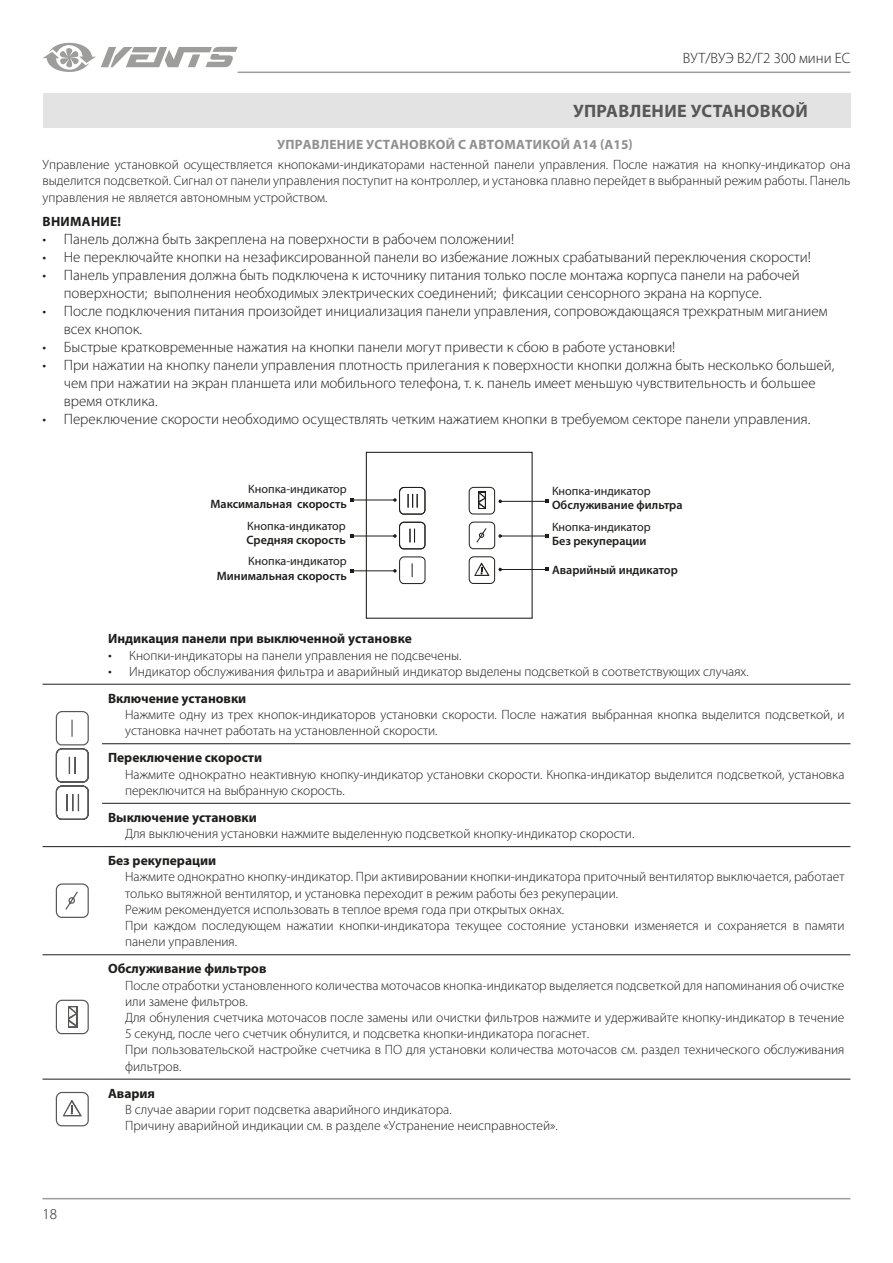
<style>
.page{position:relative;width:893px;height:1263px;background:#fff}
.page>*{position:absolute;margin:0;border:0;box-sizing:border-box;transform-origin:0 0}
.t1{font:700 18px "Myriad Pro";letter-spacing:.02em;color:#575756}
.t2{font:300 15px/18px "Myriad Pro";color:#1d1d1b}
.t3{font:300 13.5px/16.2px "Myriad Pro";color:#1d1d1b}
.t4{font:700 13.5px "Myriad Pro";color:#1d1d1b}
.t5{font:700 13.5px "Myriad Pro";letter-spacing:.02em;color:#909090}
.t6{font:700 13.5px "Myriad Pro";letter-spacing:.02em;color:#1d1d1b}
.t7{font:600 12.15px "Myriad Pro";color:#1d1d1b}
.t8{font:12.15px "Myriad Pro";color:#1d1d1b}
.s1{font-size:15px}
.s2{font-weight:700}
</style>
<div class="page">
<hr style="left:43px;top:1198px;width:807px;height:1px;background:#9d9d9c">
<hr style="left:238px;top:72px;width:612px;height:1px;background:#9d9d9c">
<svg style="left:43px;top:43px;width:195px;height:29px"></svg>
<div style="left:366px;top:452px;width:167px;height:167px;border:1px solid #13110c"></div>
<hr style="left:500px;top:569px;width:47px;height:1px;background:#1d1d1b">
<svg style="left:468px;top:556px;width:34px;height:28px"></svg>
<hr style="left:352px;top:570px;width:43px;height:1px;background:#1d1d1b">
<svg style="left:393px;top:556px;width:33px;height:28px"></svg>
<hr style="left:352px;top:500px;width:43px;height:1px;background:#1d1d1b">
<svg style="left:393px;top:486px;width:33px;height:29px"></svg>
<hr style="left:500px;top:501px;width:47px;height:1px;background:#1d1d1b">
<svg style="left:468px;top:486px;width:34px;height:29px"></svg>
<hr style="left:352px;top:536px;width:43px;height:1px;background:#1d1d1b">
<svg style="left:393px;top:521px;width:33px;height:29px"></svg>
<hr style="left:500px;top:536px;width:47px;height:1px;background:#1d1d1b">
<svg style="left:468px;top:521px;width:34px;height:29px"></svg>
<hr style="left:102px;top:743px;width:748px;height:1px;background:#1d1d1b">
<hr style="left:102px;top:803px;width:748px;height:1px;background:#1d1d1b">
<hr style="left:43px;top:684px;width:59px;height:1px;background:#1d1d1b">
<hr style="left:102px;top:684px;width:748px;height:1px;background:#1d1d1b">
<hr style="left:43px;top:846px;width:59px;height:1px;background:#1d1d1b">
<hr style="left:102px;top:846px;width:748px;height:1px;background:#1d1d1b">
<hr style="left:43px;top:954px;width:59px;height:1px;background:#1d1d1b">
<hr style="left:102px;top:954px;width:748px;height:1px;background:#1d1d1b">
<hr style="left:43px;top:1079px;width:59px;height:1px;background:#1d1d1b">
<hr style="left:102px;top:1079px;width:748px;height:1px;background:#1d1d1b">
<svg style="left:55px;top:711px;width:34px;height:109px"></svg>
<svg style="left:55px;top:883px;width:34px;height:35px"></svg>
<svg style="left:55px;top:999px;width:34px;height:36px"></svg>
<svg style="left:55px;top:1091px;width:34px;height:36px"></svg>
<div style="left:43px;top:94px;width:807px;height:34px;background:#e3e3e3"></div>
<p class="t2" style="left:683px;top:49px;width:169px">ВУТ/ВУЭ В2/Г2 300 мини ЕС</p>
<h1 class="t1" style="left:573px;top:99px;width:236px">УПРАВЛЕНИЕ УСТАНОВКОЙ</h1>
<p class="t5" style="left:277px;top:135px;width:357px">УПРАВЛЕНИЕ УСТАНОВКОЙ С АВТОМАТИКОЙ А14 (А15)</p>
<p class="t3" style="left:43px;top:157px;width:809px;text-align:justify">Управление установкой осуществляется кнопоками-индикаторами настенной панели управления. После нажатия на кнопку-индикатор она выделится подсветкой. Сигнал от панели управления поступит на контроллер, и установка плавно перейдет в выбранный режим работы. Панель управления не является автономным устройством.</p>
<p class="t6" style="left:43px;top:213px;width:80px">ВНИМАНИЕ!</p>
<p class="t2" style="left:43px;top:231px;width:473px">• Панель должна быть закреплена на поверхности в рабочем положении!</p>
<p class="t2" style="left:43px;top:249px;width:770px">• Не переключайте кнопки на незафиксированной панели во избежание ложных срабатываний переключения скорости!</p>
<p class="t2" style="left:64px;top:267px;width:737px;text-indent:-21px">• Панель управления должна быть подключена к источнику питания только после монтажа корпуса панели на рабочей поверхности; выполнения необходимых электрических соединений; фиксации сенсорного экрана на корпусе.</p>
<p class="t2" style="left:64px;top:303px;width:765px;text-indent:-21px">• После подключения питания произойдет инициализация панели управления, сопровождающаяся трехкратным миганием всех кнопок.</p>
<p class="t2" style="left:43px;top:339px;width:634px">• Быстрые кратковременные нажатия на кнопки панели могут привести к сбою в работе установки!</p>
<p class="t2" style="left:64px;top:357px;width:772px;text-indent:-21px">• При нажатии на кнопку панели управления плотность прилегания к поверхности кнопки должна быть несколько большей, чем при нажатии на экран планшета или мобильного телефона, т. к. панель имеет меньшую чувствительность и большее время отклика.</p>
<p class="t2" style="left:43px;top:411px;width:769px">• Переключение скорости необходимо осуществлять четким нажатием кнопки в требуемом секторе панели управления.</p>
<p class="t8" style="left:248px;top:482px;width:100px">Кнопка-индикатор</p>
<p class="t7" style="left:210px;top:496px;width:138px">Максимальная скорость</p>
<p class="t8" style="left:247px;top:518px;width:100px">Кнопка-индикатор</p>
<p class="t7" style="left:246px;top:532px;width:101px">Средняя скорость</p>
<p class="t8" style="left:248px;top:554px;width:100px">Кнопка-индикатор</p>
<p class="t7" style="left:217px;top:568px;width:132px">Минимальная скорость</p>
<p class="t8" style="left:552px;top:483px;width:100px">Кнопка-индикатор</p>
<p class="t7" style="left:552px;top:497px;width:132px">Обслуживание фильтра</p>
<p class="t8" style="left:552px;top:519px;width:100px">Кнопка-индикатор</p>
<p class="t7" style="left:552px;top:533px;width:96px">Без рекуперации</p>
<p class="t7" style="left:552px;top:562px;width:127px">Аварийный индикатор</p>
<p class="t2" style="left:43px;top:1205px;width:16px">18</p>
<p class="t4" style="left:108px;top:630px;width:305px">Индикация панели при выключенной установке</p>
<p class="t3" style="left:108px;top:647px;width:355px"><span class="s1">•</span> Кнопки-индикаторы на панели управления не подсвечены.</p>
<p class="t3" style="left:108px;top:658px;width:642px;line-height:27.2px"><span class="s1">•</span> Индикатор обслуживания фильтра и аварийный индикатор выделены подсветкой в соответствующих случаях.<br><span class="s2">Включение установки</span></p>
<p class="t3" style="left:125px;top:707px;width:721px">Нажмите одну из трех кнопок-индикаторов установки скорости. После нажатия выбранная кнопка выделится подсветкой, и установка начнет работать на установленной скорости.</p>
<p class="t4" style="left:108px;top:749px;width:156px">Переключение скорости</p>
<p class="t3" style="left:125px;top:766px;width:721px">Нажмите однократно неактивную кнопку-индикатор установки скорости. Кнопка-индикатор выделится подсветкой, установка переключится на выбранную скорость.</p>
<p class="t4" style="left:108px;top:808px;width:150px">Выключение установки</p>
<p class="t3" style="left:125px;top:826px;width:511px">Для выключения установки нажмите выделенную подсветкой кнопку-индикатор скорости.</p>
<p class="t4" style="left:108px;top:852px;width:110px">Без рекуперации</p>
<p class="t3" style="left:125px;top:869px;width:721px">Нажмите однократно кнопку-индикатор. При активировании кнопки-индикатора приточный вентилятор выключается, работает только вытяжной вентилятор, и установка переходит в режим работы без рекуперации.<br>Режим рекомендуется использовать в теплое время года при открытых окнах.<br>При каждом последующем нажатии кнопки-индикатора текущее состояние установки изменяется и сохраняется в памяти панели управления.</p>
<p class="t4" style="left:108px;top:960px;width:160px">Обслуживание фильтров</p>
<p class="t3" style="left:125px;top:977px;width:721px">После отработки установленного количества моточасов кнопка-индикатор выделяется подсветкой для напоминания об очистке или замене фильтров.<br>Для обнуления счетчика моточасов после замены или очистки фильтров нажмите и удерживайте кнопку-индикатор в течение 5 секунд, после чего счетчик обнулится, и подсветка кнопки-индикатора погаснет.<br>При пользовательской настройке счетчика в ПО для установки количества моточасов см. раздел технического обслуживания фильтров.</p>
<p class="t4" style="left:108px;top:1085px;width:49px">Авария</p>
<p class="t3" style="left:125px;top:1102px;width:434px">В случае аварии горит подсветка аварийного индикатора.<br>Причину аварийной индикации см. в разделе «Устранение неисправностей».</p>
</div>
